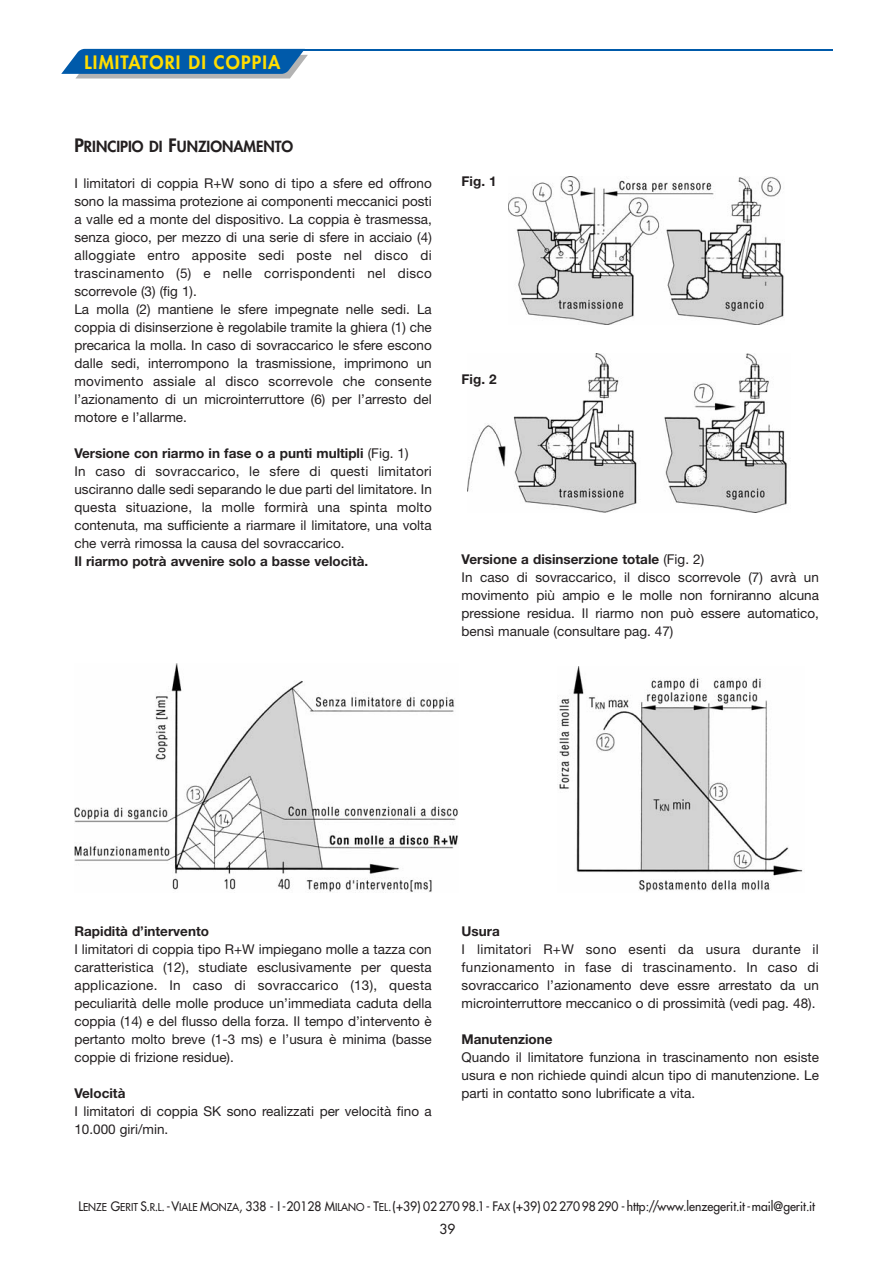
<style>
.page{position:relative;width:893px;height:1263px;background:#fff}
.page>*{position:absolute;margin:0;border:0;box-sizing:border-box;transform-origin:0 0}
.t1{font:800 18px "Futura";letter-spacing:.065em;color:#fd0}
.t2{font:800 15px "Futura";color:#231f20}
.t3{font:13.5px/18px "Helvetica Neue";color:#231f20}
.t4{font:700 13.5px "Helvetica Neue";color:#231f20}
.t5{font:13.5px "Futura";color:#231f20}
.t6{font:12.75px "Futura";color:#231f20;scale:.95 1}
.s1{font-size:18px}
.s2{font-weight:700}
.s3{font-size:10.65px}
</style>
<div class="page">
<svg style="left:61px;top:49px;width:247px;height:30px;background:#3276b3"></svg>
<hr style="left:297px;top:49px;width:535px;height:2px;background:#005aaa">
<img style="left:508px;top:177px;width:276px;height:148px">
<img style="left:468px;top:354px;width:319px;height:158px">
<img style="left:74px;top:664px;width:384px;height:228px">
<img style="left:559px;top:666px;width:244px;height:226px">
<h1 class="t1" style="left:85px;top:54px;width:197px">LIMITATORI DI COPPIA</h1>
<p class="t2" style="left:74px;top:139px;width:220px"><span class="s1">P</span>RINCIPIO DI <span class="s1">F</span>UNZIONAMENTO</p>
<p class="t3" style="left:74px;top:175px;width:359px">I limitatori di coppia R+W sono di tipo a sfere ed offrono sono la massima protezione ai componenti meccanici posti a valle ed a monte del dispositivo. La coppia è trasmessa, senza gioco, per mezzo di una serie di sfere in acciaio (4) alloggiate entro apposite sedi poste nel disco di trascinamento (5) e nelle corrispondenti nel disco scorrevole (3) (fig 1).<br>La molla (2) mantiene le sfere impegnate nelle sedi. La coppia di disinserzione è regolabile tramite la ghiera (1) che precarica la molla. In caso di sovraccarico le sfere escono dalle sedi, interrompono la trasmissione, imprimono un movimento assiale al disco scorrevole che consente l’azionamento di un microinterruttore (6) per l’arresto del motore e l’allarme.</p>
<p class="t3" style="left:74px;top:445px;width:359px"><span class="s2">Versione con riarmo in fase o a punti multipli</span> (Fig. 1)<br>In caso di sovraccarico, le sfere di questi limitatori usciranno dalle sedi separando le due parti del limitatore. In questa situazione, la molle formirà una spinta molto contenuta, ma sufficiente a riarmare il limitatore, una volta che verrà rimossa la causa del sovraccarico.</p>
<p class="t4" style="left:74px;top:556px;width:295px">Il riarmo potrà avvenire solo a basse velocità.</p>
<p class="t3" style="left:461px;top:551px;width:359px"><span class="s2">Versione a disinserzione totale</span> (Fig. 2)<br>In caso di sovraccarico, il disco scorrevole (7) avrà un movimento più ampio e le molle non forniranno alcuna pressione residua. Il riarmo non può essere automatico, bensì manuale (consultare pag. 47)</p>
<p class="t4" style="left:461px;top:177px;width:37px">Fig. 1</p>
<p class="t4" style="left:461px;top:374px;width:37px">Fig. 2</p>
<p class="t4" style="left:74px;top:927px;width:136px">Rapidità d’intervento</p>
<p class="t3" style="left:74px;top:942px;width:359px;text-align:justify">I limitatori di coppia tipo R+W impiegano molle a tazza con caratteristica (12), studiate esclusivamente per questa applicazione. In caso di sovraccarico (13), questa peculiarità delle molle produce un’immediata caduta della coppia (14) e del flusso della forza. Il tempo d’intervento è pertanto molto breve (1-3 ms) e l’usura è minima (basse coppie di frizione residue).</p>
<p class="t4" style="left:74px;top:1089px;width:52px">Velocità</p>
<p class="t3" style="left:74px;top:1104px;width:359px">I limitatori di coppia SK sono realizzati per velocità fino a<br>10.000 giri/min.</p>
<p class="t4" style="left:461px;top:927px;width:40px">Usura</p>
<p class="t3" style="left:461px;top:942px;width:359px;text-align:justify">I limitatori R+W sono esenti da usura durante il funzionamento in fase di trascinamento. In caso di sovraccarico l’azionamento deve essre arrestato da un microinterruttore meccanico o di prossimità (vedi pag. 48).</p>
<p class="t4" style="left:461px;top:1035px;width:92px">Manutenzione</p>
<p class="t3" style="left:461px;top:1050px;width:359px;text-align:justify">Quando il limitatore funziona in trascinamento non esiste usura e non richiede quindi alcun tipo di manutenzione. Le parti in contatto sono lubrificate a vita.</p>
<p class="t6" style="left:78px;top:1200px;width:776px">L<span class="s3">ENZE</span> G<span class="s3">ERIT</span> S.<span class="s3">R</span>.<span class="s3">L</span>.- V<span class="s3">IALE</span> M<span class="s3">ONZA</span>, 338 - I -20128 M<span class="s3">ILANO</span> - T<span class="s3">EL</span>.(+39) 0227098.1- F<span class="s3">AX</span> (+39) 02270 98290 -http://www.lenzegerit.it - mail@gerit.it</p>
<p class="t5" style="left:439px;top:1222px;width:17px">39</p>
</div>
